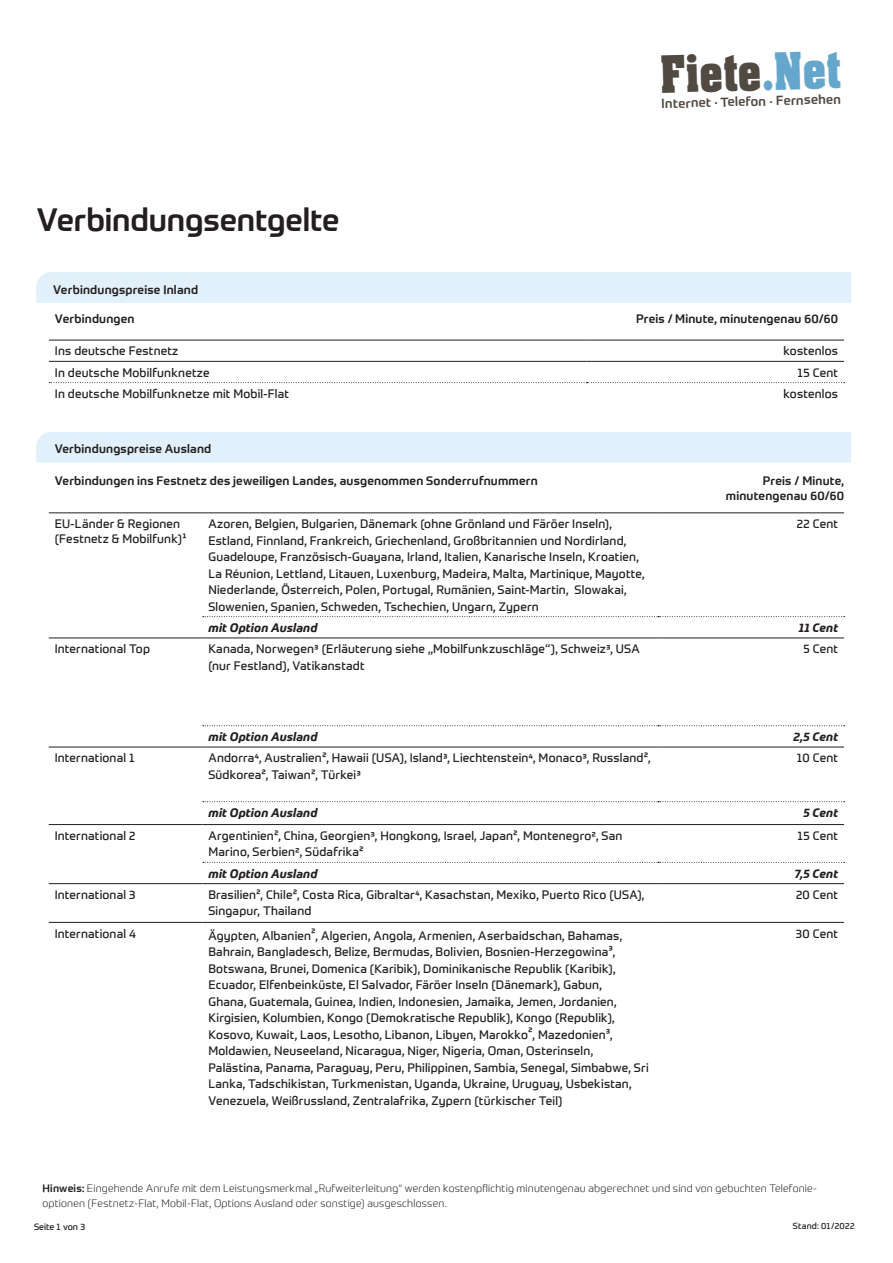
<style>
.page{position:relative;width:893px;height:1263px;background:#fff}
.page>*{position:absolute;margin:0;border:0;box-sizing:border-box;transform-origin:0 0}
.t1{font:56.25px "Aachen Bold Plain";color:#514a43;scale:.83 1}
.t2{font:500 31.5px "Prometo";letter-spacing:-.005em;color:#231f20}
.t3{font:500 12.9px "Prometo";color:#514a43}
.Überschrift{font:12px/16.5px "Prometo";letter-spacing:.015em;color:#231f20}
.Überschrift-2{font:500 12px/15px "Prometo";letter-spacing:.015em;color:#231f20;text-align:right}
.Überschrift-3{font:italic 700 12px "Prometo";letter-spacing:.015em;color:#231f20}
.Überschrift-4{font:300 10.5px/15px "Prometo";letter-spacing:.015em;color:#231f20}
.t4{font:9px "Prometo";color:#231f20}
.t5{font:8.7px "Prometo";letter-spacing:.03em;color:#231f20}
.s1{color:#65a7cc}
.s2{font-weight:500}
</style>
<div class="page">
<hr style="left:49px;top:340px;width:538px;height:1px;background:#231f20">
<hr style="left:587px;top:340px;width:257px;height:1px;background:#231f20">
<hr style="left:49px;top:361px;width:538px;height:1px;background:#231f20">
<hr style="left:587px;top:361px;width:257px;height:1px;background:#231f20">
<svg style="left:49px;top:382px;width:796px;height:1px"></svg>
<div style="left:36px;top:272px;width:815px;height:31px;background:#e1f0fa"></div>
<div style="left:36px;top:432px;width:815px;height:30px;background:#e1f0fa"></div>
<hr style="left:49px;top:883px;width:153px;height:1px;background:#231f20">
<hr style="left:202px;top:883px;width:456px;height:1px;background:#231f20">
<hr style="left:658px;top:883px;width:186px;height:1px;background:#231f20">
<hr style="left:49px;top:922px;width:153px;height:1px;background:#231f20">
<hr style="left:202px;top:922px;width:456px;height:1px;background:#231f20">
<hr style="left:658px;top:922px;width:186px;height:1px;background:#231f20">
<svg style="left:203px;top:725px;width:642px;height:1px"></svg>
<hr style="left:49px;top:513px;width:153px;height:1px;background:#231f20">
<hr style="left:49px;top:747px;width:153px;height:1px;background:#231f20">
<hr style="left:202px;top:513px;width:456px;height:1px;background:#231f20">
<hr style="left:202px;top:747px;width:456px;height:1px;background:#231f20">
<hr style="left:658px;top:513px;width:186px;height:1px;background:#231f20">
<hr style="left:658px;top:747px;width:186px;height:1px;background:#231f20">
<svg style="left:203px;top:616px;width:642px;height:1px"></svg>
<svg style="left:203px;top:801px;width:642px;height:1px"></svg>
<hr style="left:49px;top:638px;width:153px;height:1px;background:#231f20">
<hr style="left:49px;top:824px;width:153px;height:1px;background:#231f20">
<hr style="left:202px;top:638px;width:456px;height:1px;background:#231f20">
<hr style="left:202px;top:824px;width:456px;height:1px;background:#231f20">
<hr style="left:658px;top:638px;width:186px;height:1px;background:#231f20">
<hr style="left:658px;top:824px;width:186px;height:1px;background:#231f20">
<svg style="left:203px;top:862px;width:642px;height:1px"></svg>
<p class="t2" style="left:37px;top:200px;width:304px">Verbindungsentgelte</p>
<p class="Überschrift-2" style="left:53px;top:282px;width:146px">Verbindungspreise Inland</p>
<h1 class="t1" style="left:659px;top:43px;width:219px;rotate:-2deg">Fiete<span class="s1">.Net</span></h1>
<p class="t3" style="left:661px;top:95px;width:181px;rotate:-1deg">Internet . Telefon . Fernsehen</p>
<p class="Überschrift-2" style="left:55px;top:311px;width:81px">Verbindungen</p>
<p class="Überschrift-2" style="left:636px;top:311px;width:204px">Preis / Minute, minutengenau 60/60</p>
<p class="Überschrift" style="left:55px;top:343px;width:125px">Ins deutsche Festnetz</p>
<p class="Überschrift" style="left:783px;top:343px;width:56px">kostenlos</p>
<p class="Überschrift" style="left:55px;top:364px;width:156px">In deutsche Mobilfunknetze</p>
<p class="Überschrift" style="left:798px;top:364px;width:42px">15 Cent</p>
<p class="Überschrift" style="left:55px;top:385px;width:236px">In deutsche Mobilfunknetze mit Mobil-Flat</p>
<p class="Überschrift" style="left:783px;top:385px;width:56px">kostenlos</p>
<p class="Überschrift-2" style="left:55px;top:441px;width:158px">Verbindungspreise Ausland</p>
<p class="Überschrift-2" style="left:55px;top:473px;width:484px">Verbindungen ins Festnetz des jeweiligen Landes, ausgenommen Sonderrufnummern</p>
<p class="Überschrift-2" style="left:726px;top:473px;width:120px">Preis / Minute, minutengenau 60/60</p>
<p class="Überschrift" style="left:55px;top:516px;width:133px;line-height:15px">EU-Länder &amp; Regionen (Festnetz &amp; Mobilfunk)1</p>
<p class="Überschrift" style="left:208px;top:515px;width:438px">Azoren, Belgien, Bulgarien, Dänemark (ohne Grönland und Färöer Inseln), Estland, Finnland, Frankreich, Griechenland, Großbritannien und Nordirland, Guadeloupe, Französisch-Guayana, Irland, Italien, Kanarische Inseln, Kroatien, La Réunion, Lettland, Litauen, Luxenburg, Madeira, Malta, Martinique, Mayotte, Niederlande, Österreich, Polen, Portugal, Rumänien, Saint-Martin, Slowakai, Slowenien, Spanien, Schweden, Tschechien, Ungarn, Zypern</p>
<p class="Überschrift" style="left:797px;top:515px;width:43px">22 Cent</p>
<p class="Überschrift-3" style="left:208px;top:620px;width:111px">mit Option Ausland</p>
<p class="Überschrift-3" style="left:799px;top:620px;width:41px">11 Cent</p>
<p class="Überschrift" style="left:55px;top:641px;width:97px">International Top</p>
<p class="Überschrift" style="left:208px;top:641px;width:433px">Kanada, Norwegen³ (Erläuterung siehe „Mobilfunkzuschläge“), Schweiz³, USA (nur Festland), Vatikanstadt</p>
<p class="Überschrift" style="left:803px;top:641px;width:36px">5 Cent</p>
<p class="Überschrift-3" style="left:208px;top:729px;width:111px">mit Option Ausland</p>
<p class="Überschrift-3" style="left:793px;top:729px;width:46px">2,5 Cent</p>
<p class="Überschrift" style="left:55px;top:750px;width:81px">International 1</p>
<p class="Überschrift" style="left:208px;top:750px;width:444px">Andorra⁴, Australien2, Hawaii (USA), Island³, Liechtenstein⁴, Monaco³, Russland2,<br>Südkorea2, Taiwan2, Türkei³</p>
<p class="Überschrift" style="left:797px;top:750px;width:43px">10 Cent</p>
<p class="Überschrift-3" style="left:208px;top:805px;width:111px">mit Option Ausland</p>
<p class="Überschrift-3" style="left:803px;top:805px;width:36px">5 Cent</p>
<p class="Überschrift" style="left:55px;top:827px;width:82px">International 2</p>
<p class="Überschrift" style="left:208px;top:827px;width:415px">Argentinien2, China, Georgien³, Hongkong, Israel, Japan2, Montenegro², San<br>Marino, Serbien², Südafrika2</p>
<p class="Überschrift" style="left:798px;top:827px;width:42px">15 Cent</p>
<p class="Überschrift-3" style="left:208px;top:866px;width:111px">mit Option Ausland</p>
<p class="Überschrift-3" style="left:794px;top:866px;width:45px">7,5 Cent</p>
<p class="Überschrift" style="left:55px;top:886px;width:82px">International 3</p>
<p class="Überschrift" style="left:208px;top:886px;width:437px">Brasilien2, Chile2, Costa Rica, Gibraltar⁴, Kasachstan, Mexiko, Puerto Rico (USA),<br>Singapur, Thailand</p>
<p class="Überschrift" style="left:796px;top:886px;width:44px">20 Cent</p>
<p class="Überschrift" style="left:55px;top:925px;width:83px">International 4</p>
<p class="Überschrift" style="left:208px;top:927px;width:442px">Ägypten, Albanien2, Algerien, Angola, Armenien, Aserbaidschan, Bahamas, Bahrain, Bangladesch, Belize, Bermudas, Bolivien, Bosnien-Herzegowina³, Botswana, Brunei, Domenica (Karibik), Dominikanische Republik (Karibik), Ecuador, Elfenbeinküste, El Salvador, Färöer Inseln (Dänemark), Gabun,<br>Ghana, Guatemala, Guinea, Indien, Indonesien, Jamaika, Jemen, Jordanien, Kirgisien, Kolumbien, Kongo (Demokratische Republik), Kongo (Republik), Kosovo, Kuwait, Laos, Lesotho, Libanon, Libyen, Marokko2, Mazedonien³, Moldawien, Neuseeland, Nicaragua, Niger, Nigeria, Oman, Osterinseln, Palästina, Panama, Paraguay, Peru, Philippinen, Sambia, Senegal, Simbabwe, Sri Lanka, Tadschikistan, Turkmenistan, Uganda, Ukraine, Uruguay, Usbekistan, Venezuela, Weißrussland, Zentralafrika, Zypern (türkischer Teil)</p>
<p class="Überschrift" style="left:796px;top:925px;width:44px">30 Cent</p>
<p class="Überschrift-4" style="left:43px;top:1181px;width:776px"><span class="s2">Hinweis:</span> Eingehende Anrufe mit dem Leistungsmerkmal „Rufweiterleitung“ werden kostenpflichtig minutengenau abgerechnet und sind von gebuchten Telefonie&shy;optionen (Festnetz-Flat, Mobil-Flat, Options Ausland oder sonstige) ausgeschlossen.</p>
<p class="t4" style="left:34px;top:1221px;width:53px">Seite 1 von 3</p>
<p class="t5" style="left:793px;top:1221px;width:63px">Stand: 01/2022</p>
</div>
